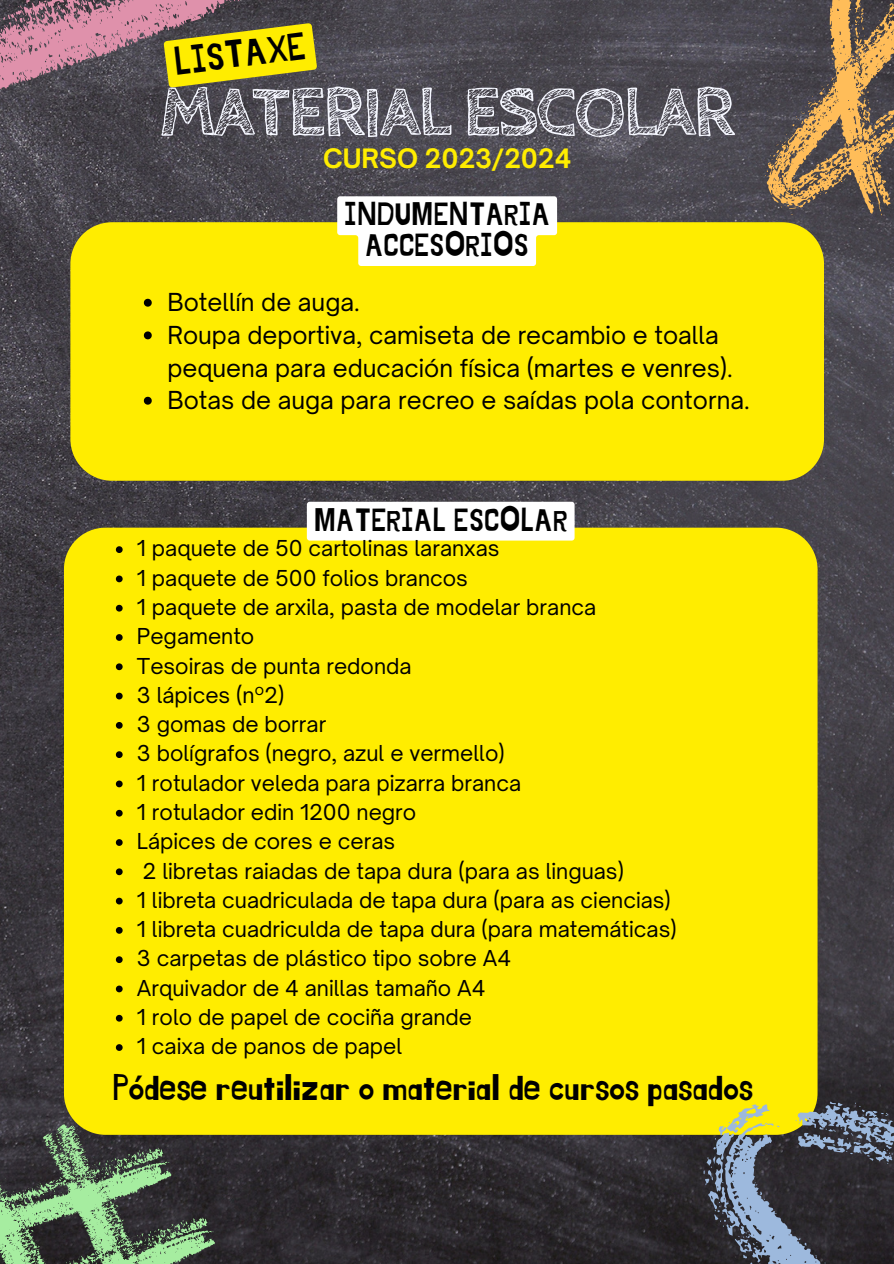
<style>
.page{position:relative;width:894px;height:1264px;background:#fff}
.page>*{position:absolute;margin:0;border:0;box-sizing:border-box;transform-origin:0 0}
.t1{font:700 73.05px "Cabin Sketch";letter-spacing:-.04em;color:#f5f7ff}
.t2{font:38.55px "Jingleberry";color:#000}
.t3{font:36.6px "Jingleberry";color:#000}
.t4{font:31.95px/30.9px "Jingleberry";color:#000;text-align:center}
.t5{font:700 25.65px "Open Sauce One";color:#ffed00}
.t6{font:23.7px/32.7px "Open Sauce One";color:#000}
.t7{font:21px "Open Sauce One";color:#000}
</style>
<div class="page">
<img style="left:0;top:0;width:893px;height:1263px">
<div style="left:70px;top:222px;width:753px;height:259px;background:#ffed00"></div>
<svg style="left:0;top:1063px;width:240px;height:200px;background:#4f604e"></svg>
<div style="left:64px;top:527px;width:753px;height:607px;background:#ffed00"></div>
<svg style="left:337px;top:196px;width:220px;height:70px"></svg>
<svg style="left:307px;top:502px;width:267px;height:38px"></svg>
<svg style="left:0;top:0;width:322px;height:141px;background:#826e54"></svg>
<svg style="left:757px;top:0;width:136px;height:237px;background:#7f6a4e"></svg>
<svg style="left:654px;top:1023px;width:239px;height:240px;background:#7a7736"></svg>
<svg style="left:144px;top:299px;width:8px;height:8px"></svg>
<svg style="left:144px;top:331px;width:8px;height:8px"></svg>
<svg style="left:144px;top:397px;width:8px;height:7px"></svg>
<svg style="left:116px;top:546px;width:7px;height:7px"></svg>
<svg style="left:116px;top:575px;width:7px;height:7px"></svg>
<svg style="left:116px;top:605px;width:7px;height:6px"></svg>
<svg style="left:116px;top:634px;width:7px;height:7px"></svg>
<svg style="left:116px;top:663px;width:7px;height:7px"></svg>
<svg style="left:116px;top:692px;width:7px;height:7px"></svg>
<svg style="left:116px;top:722px;width:7px;height:6px"></svg>
<svg style="left:116px;top:751px;width:7px;height:7px"></svg>
<svg style="left:116px;top:780px;width:7px;height:7px"></svg>
<svg style="left:116px;top:809px;width:7px;height:7px"></svg>
<svg style="left:116px;top:839px;width:7px;height:6px"></svg>
<svg style="left:116px;top:868px;width:7px;height:7px"></svg>
<svg style="left:116px;top:897px;width:7px;height:7px"></svg>
<svg style="left:116px;top:927px;width:7px;height:6px"></svg>
<svg style="left:116px;top:956px;width:7px;height:7px"></svg>
<svg style="left:116px;top:985px;width:7px;height:7px"></svg>
<svg style="left:116px;top:1014px;width:7px;height:7px"></svg>
<svg style="left:116px;top:1044px;width:7px;height:6px"></svg>
<p class="t2" style="left:172px;top:44px;width:134px;rotate:-7deg">LISTAXE</p>
<p class="t1" style="left:159px;top:71px;width:578px">MATERIAL ESCOLAR</p>
<p class="t5" style="left:323px;top:142px;width:250px">CURSO 2023/2024</p>
<p class="t4" style="left:344px;top:200px;width:207px">INDUMENTARIA<br>ACCESORIOS</p>
<p class="t6" style="left:167px;top:286px;width:194px">Botellín de auga.</p>
<p class="t6" style="left:167px;top:318px;width:567px">Roupa deportiva, camiseta de recambio e toalla pequena para educación física (martes e venres).</p>
<p class="t6" style="left:167px;top:384px;width:583px">Botas de auga para recreo e saídas pola contorna.</p>
<p class="t4" style="left:314px;top:505px;width:255px">MATERIAL ESCOLAR</p>
<p class="t7" style="left:137px;top:535px;width:364px">1 paquete de 50 cartolinas laranxas</p>
<p class="t7" style="left:137px;top:564px;width:332px">1 paquete de 500 folios brancos</p>
<p class="t7" style="left:137px;top:594px;width:460px">1 paquete de arxila, pasta de modelar branca</p>
<p class="t7" style="left:137px;top:623px;width:119px">Pegamento</p>
<p class="t7" style="left:137px;top:652px;width:276px">Tesoiras de punta redonda</p>
<p class="t7" style="left:137px;top:681px;width:149px">3 lápices (nº2)</p>
<p class="t7" style="left:137px;top:711px;width:191px">3 gomas de borrar</p>
<p class="t7" style="left:137px;top:740px;width:369px">3 bolígrafos (negro, azul e vermello)</p>
<p class="t7" style="left:137px;top:769px;width:385px">1 rotulador veleda para pizarra branca</p>
<p class="t7" style="left:137px;top:799px;width:281px">1 rotulador edin 1200 negro</p>
<p class="t7" style="left:137px;top:828px;width:259px">Lápices de cores e ceras</p>
<p class="t7" style="left:143px;top:857px;width:482px">2 libretas raiadas de tapa dura (para as linguas)</p>
<p class="t7" style="left:137px;top:886px;width:535px">1 libreta cuadriculada de tapa dura (para as ciencias)</p>
<p class="t7" style="left:137px;top:916px;width:541px">1 libreta cuadriculda de tapa dura (para matemáticas)</p>
<p class="t7" style="left:137px;top:945px;width:375px">3 carpetas de plástico tipo sobre A4</p>
<p class="t7" style="left:137px;top:974px;width:350px">Arquivador de 4 anillas tamaño A4</p>
<p class="t7" style="left:137px;top:1004px;width:336px">1 rolo de papel de cociña grande</p>
<p class="t7" style="left:137px;top:1033px;width:267px">1 caixa de panos de papel</p>
<p class="t3" style="left:113px;top:1070px;width:641px">Pódese reutilizar o material de cursos pasados</p>
</div>
